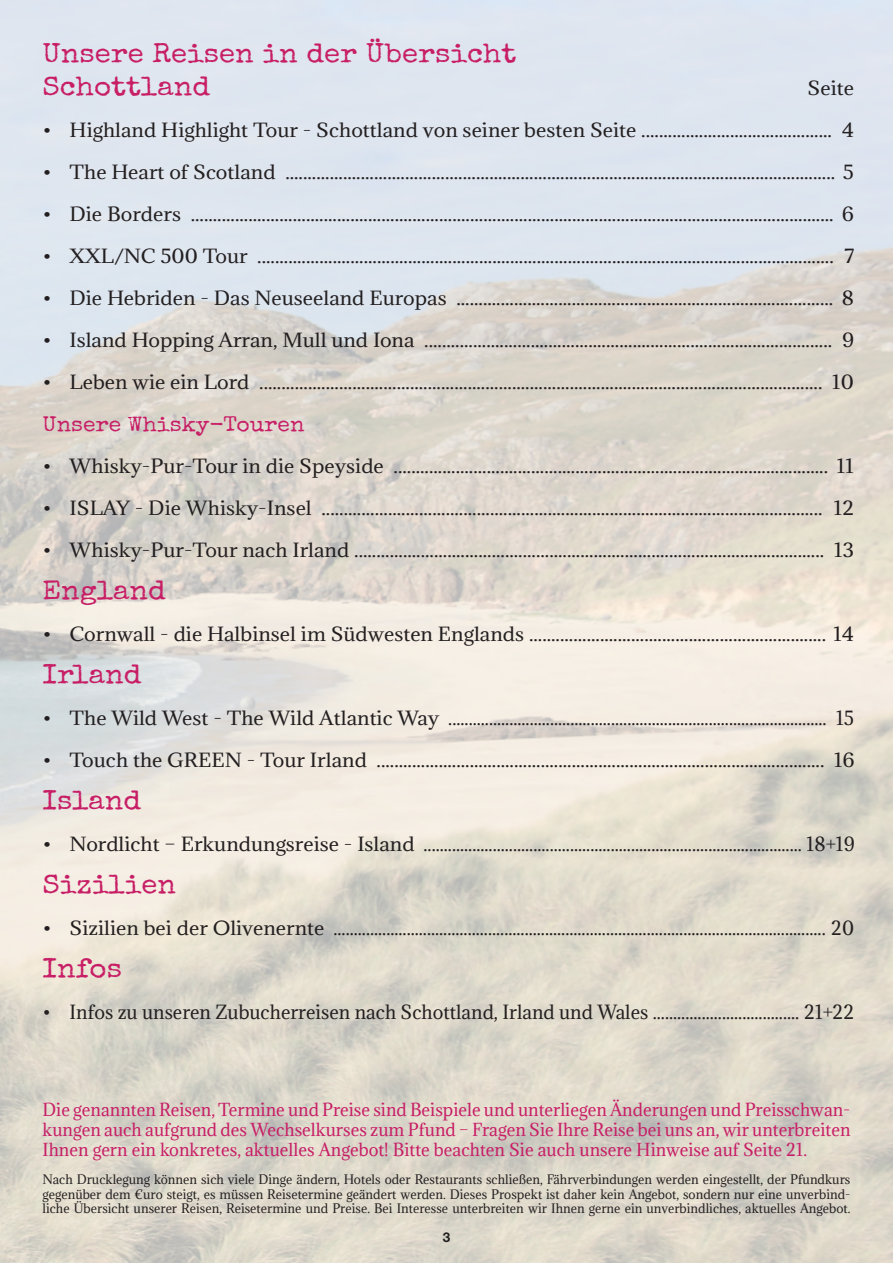
<style>
.page{position:relative;width:893px;height:1263px;background:#fff}
.page>*{position:absolute;margin:0;border:0;box-sizing:border-box;transform-origin:0 0}
.t1{font:27px/33px "Special Elite";color:#c71e66;scale:1.09 1}
.t2{font:21px "Special Elite";color:#c71e66;scale:1.09 1}
.t3{font:18px "Adamina";color:#231f20;scale:1.09 1}
.t4{font:18px "Adamina";color:#231f20}
.t5{font:16.5px/19.8px "Adamina";color:#c71e66;text-align:justify}
.t6{font:700 13.5px "Helvetica Neue LT Std";color:#231f20}
.t7{font:12px/14.4px "Adamina";color:#231f20;text-align:justify}
</style>
<div class="page">
<h1 class="t1" style="left:43px;top:36px;width:436px">Unsere Reisen in der Übersicht<br>Schottland</h1>
<p class="t3" style="left:808px;top:75px;width:44px">Seite</p>
<p class="t3" style="left:43px;top:117px;width:746px">• Highland Highlight Tour - Schottland von seiner besten Seite ........................................... 4</p>
<p class="t3" style="left:43px;top:159px;width:746px">• The Heart of Scotland ............................................................................................................................ 5</p>
<p class="t3" style="left:43px;top:201px;width:746px">• Die Borders ................................................................................................................................................. 6</p>
<p class="t3" style="left:43px;top:243px;width:746px">• XXL/NC 500 Tour .................................................................................................................................. 7</p>
<p class="t3" style="left:43px;top:285px;width:746px">• Die Hebriden - Das Neuseeland Europas ..................................................................................... 8</p>
<p class="t3" style="left:43px;top:327px;width:746px">• Island Hopping Arran, Mull und Iona ............................................................................................ 9</p>
<p class="t3" style="left:43px;top:369px;width:746px">• Leben wie ein Lord ............................................................................................................................... 10</p>
<p class="t2" style="left:43px;top:410px;width:242px">Unsere Whisky-Touren</p>
<p class="t3" style="left:43px;top:453px;width:746px">• Whisky-Pur-Tour in die Speyside .................................................................................................. 11</p>
<p class="t3" style="left:43px;top:495px;width:746px">• ISLAY - Die Whisky-Insel ................................................................................................................. 12</p>
<p class="t3" style="left:43px;top:537px;width:746px">• Whisky-Pur-Tour nach Irland .......................................................................................................... 13</p>
<h1 class="t1" style="left:43px;top:573px;width:115px">England</h1>
<p class="t3" style="left:43px;top:621px;width:746px">• Cornwall - die Halbinsel im Südwesten Englands ................................................................... 14</p>
<h1 class="t1" style="left:43px;top:657px;width:92px">Irland</h1>
<p class="t3" style="left:43px;top:705px;width:746px">• The Wild West - The Wild Atlantic Way ............................................................................................. 15</p>
<p class="t3" style="left:43px;top:747px;width:747px">• Touch the GREEN - Tour Irland ..................................................................................................... 16</p>
<h1 class="t1" style="left:43px;top:783px;width:92px">Island</h1>
<p class="t3" style="left:43px;top:831px;width:747px">• Nordlicht – Erkundungsreise - Island ............................................................................................. 18+19</p>
<h1 class="t1" style="left:43px;top:867px;width:124px">Sizilien</h1>
<p class="t3" style="left:43px;top:915px;width:746px">• Sizilien bei der Olivenernte ......................................................................................................................... 20</p>
<h1 class="t1" style="left:43px;top:951px;width:74px">Infos</h1>
<p class="t4" style="left:43px;top:999px;width:813px">• Infos zu unseren Zubucherreisen nach Schottland, Irland und Wales .................................... 21+22</p>
<p class="t5" style="left:43px;top:1099px;width:809px">Die genannten Reisen, Termine und Preise sind Beispiele und unterliegen Änderungen und Preisschwan&shy;kungen auch aufgrund des Wechselkurses zum Pfund – Fragen Sie Ihre Reise bei uns an, wir unterbreiten Ihnen gern ein konkretes, aktuelles Angebot! Bitte beachten Sie auch unsere Hinweise auf Seite 21.</p>
<p class="t7" style="left:43px;top:1172px;width:809px">Nach Drucklegung können sich viele Dinge ändern, Hotels oder Restaurants schließen, Fährverbindungen werden eingestellt, der Pfundkurs gegenüber dem €uro steigt, es müssen Reisetermine geändert werden. Dieses Prospekt ist daher kein Angebot, sondern nur eine unverbind&shy;liche Übersicht unserer Reisen, Reisetermine und Preise. Bei Interesse unterbreiten wir Ihnen gerne ein unverbindliches, aktuelles Angebot.</p>
<p class="t6" style="left:443px;top:1228px;width:9px">3</p>
</div>
